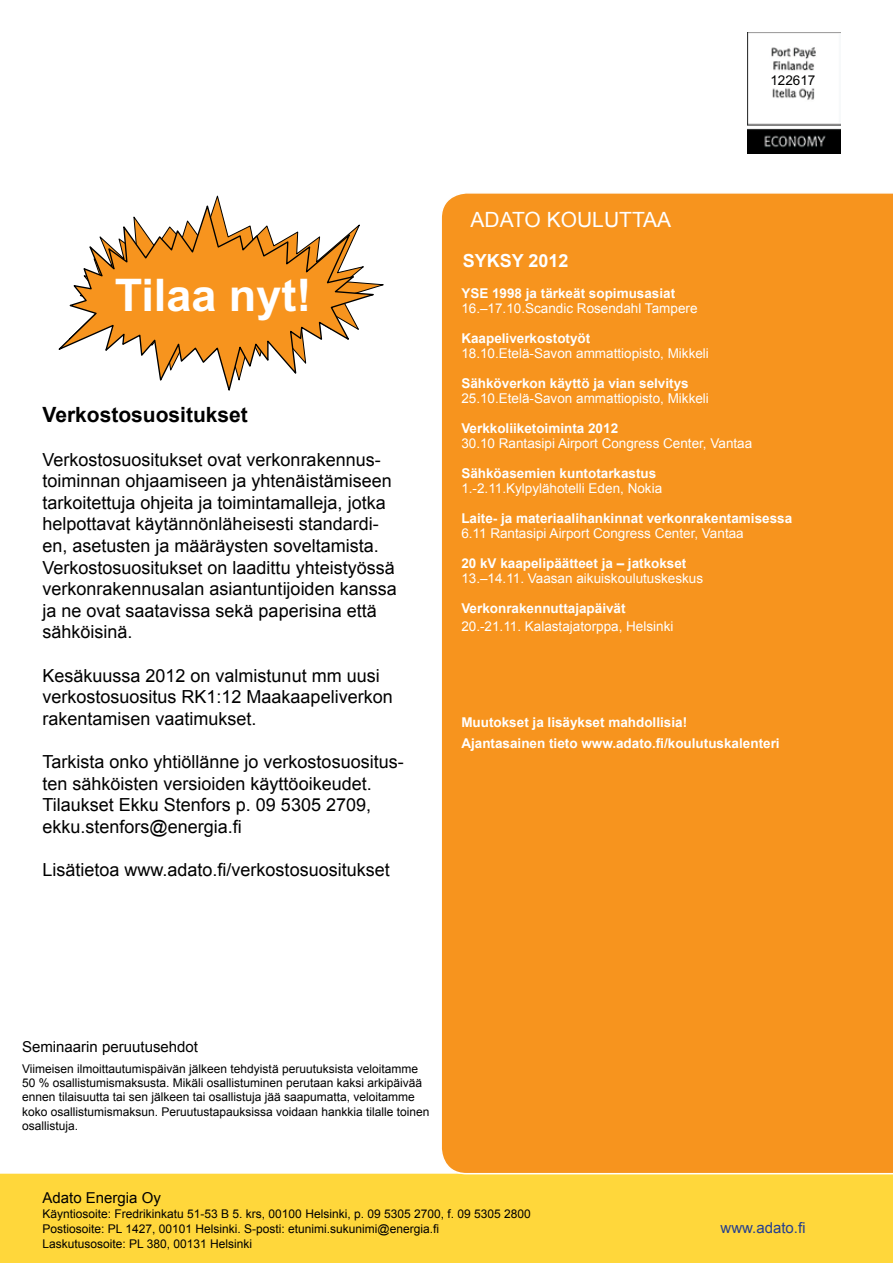
<style>
.page{position:relative;width:893px;height:1263px;background:#ffd73b}
.page>*{position:absolute;margin:0;border:0;box-sizing:border-box;transform-origin:0 0}
.t1{font:700 45px "Arial";color:#fff}
.t2{font:700 21px "Arial";color:#000}
.t3{font:21px "Arial";color:#fff}
.t4{font:18px/21.6px "Arial";color:#000}
.t5{font:700 18px "Arial";color:#fff}
.t6{font:15px "Arial";color:#000}
.t7{font:15px "Arial";color:#25408f}
.t8{font:700 13.5px/21px "Arial";color:#fff}
.t9{font:13.5px "Arial";color:#fff}
.t10{font:13.5px "Arial";color:#000}
.t11{font:12px/14.4px "Arial";color:#000}
</style>
<div class="page">
<div style="left:0;top:0;width:893px;height:1174px;background:#fff"></div>
<svg style="left:747px;top:31px;width:94px;height:123px"></svg>
<img style="left:747px;top:32px;width:93px;height:121px">
<div style="left:440px;top:192px;width:453px;height:982px;background:#f7941e"></div>
<div style="left:69px;top:196px;width:314px;height:184px;background:#fff"></div>
<svg style="left:58px;top:201px;width:322px;height:191px;background:#eec18b"></svg>
<h1 class="t1" style="left:115px;top:279px;width:198px">Tilaa nyt!</h1>
<p class="t2" style="left:43px;top:401px;width:207px">Verkostosuositukset</p>
<p class="t4" style="left:43px;top:449px;width:356px">Verkostosuositukset ovat verkonrakennus&shy;toiminnan ohjaamiseen ja yhtenäistämiseen tarkoitettuja ohjeita ja toimintamalleja, jotka helpottavat käytännönläheisesti standardi&shy;en, asetusten ja määräysten soveltamista.<br>Verkostosuositukset on laadittu yhteistyössä verkonrakennusalan asiantuntijoiden kanssa ja ne ovat saatavissa sekä paperisina että sähköisinä.</p>
<p class="t4" style="left:43px;top:665px;width:352px">Kesäkuussa 2012 on valmistunut mm uusi verkostosuositus RK1:12 Maakaapeliverkon rakentamisen vaatimukset.</p>
<p class="t4" style="left:43px;top:751px;width:363px">Tarkista onko yhtiöllänne jo verkostosuositus&shy;ten sähköisten versioiden käyttöoikeudet.<br>Tilaukset Ekku Stenfors p. 09 5305 2709, ekku.stenfors@energia.fi</p>
<p class="t4" style="left:43px;top:859px;width:349px">Lisätietoa www.adato.fi/verkostosuositukset</p>
<p class="t3" style="left:471px;top:205px;width:44px">Adato</p>
<p class="t3" style="left:547px;top:205px;width:15px">kouluttaa</p>
<p class="t10" style="left:770px;top:72px;width:47px">122617</p>
<p class="t5" style="left:463px;top:249px;width:107px">SYKSY 2012</p>
<p class="t8" style="left:461px;top:283px;width:215px">YSE 1998 ja tärkeät sopimusasiat</p>
<p class="t9" style="left:461px;top:299px;width:238px">16.–17.10.Scandic Rosendahl Tampere</p>
<p class="t8" style="left:461px;top:328px;width:131px">Kaapeliverkostotyöt</p>
<p class="t9" style="left:461px;top:344px;width:249px">18.10.Etelä-Savon ammattiopisto, Mikkeli</p>
<p class="t8" style="left:461px;top:373px;width:229px">Sähköverkon käyttö ja vian selvitys</p>
<p class="t9" style="left:461px;top:389px;width:249px">25.10.Etelä-Savon ammattiopisto, Mikkeli</p>
<p class="t8" style="left:461px;top:418px;width:158px">Verkkoliiketoiminta 2012</p>
<p class="t9" style="left:461px;top:434px;width:292px">30.10 Rantasipi Airport Congress Center, Vantaa</p>
<p class="t8" style="left:461px;top:463px;width:197px">Sähköasemien kuntotarkastus</p>
<p class="t9" style="left:461px;top:479px;width:202px">1.-2.11.Kylpylähotelli Eden, Nokia</p>
<p class="t8" style="left:461px;top:508px;width:332px">Laite- ja materiaalihankinnat verkonrakentamisessa</p>
<p class="t9" style="left:461px;top:524px;width:284px">6.11 Rantasipi Airport Congress Center, Vantaa</p>
<p class="t8" style="left:461px;top:553px;width:227px">20 kV kaapelipäätteet ja – jatkokset</p>
<p class="t9" style="left:461px;top:569px;width:243px">13.–14.11. Vaasan aikuiskoulutuskeskus</p>
<p class="t8" style="left:461px;top:598px;width:166px">Verkonrakennuttajapäivät</p>
<p class="t9" style="left:461px;top:617px;width:214px">20.-21.11. Kalastajatorppa, Helsinki</p>
<p class="t8" style="left:461px;top:712px;width:320px">Muutokset ja lisäykset mahdollisia!<br>Ajantasainen tieto www.adato.fi/koulutuskalenteri</p>
<p class="t6" style="left:22px;top:1036px;width:177px">Seminaarin peruutusehdot</p>
<p class="t11" style="left:22px;top:1061px;width:409px">Viimeisen ilmoittautumispäivän jälkeen tehdyistä peruutuksista veloitamme 50 % osallistumismaksusta. Mikäli osallistuminen perutaan kaksi arkipäivää ennen tilaisuutta tai sen jälkeen tai osallistuja jää saapumatta, veloitamme koko osallistumismaksun. Peruutustapauksissa voidaan hankkia tilalle toinen osallistuja.</p>
<p class="t6" style="left:43px;top:1188px;width:120px">Adato Energia Oy</p>
<p class="t11" style="left:43px;top:1206px;width:490px;line-height:15px">Käyntiosoite: Fredrikinkatu 51-53 B 5. krs, 00100 Helsinki, p. 09 5305 2700, f. 09 5305 2800<br>Postiosoite: PL 1427, 00101 Helsinki. S-posti: etunimi.sukunimi@energia.fi</p>
<p class="t11" style="left:43px;top:1237px;width:211px">Laskutusosoite: PL 380, 00131 Helsinki</p>
<p class="t7" style="left:721px;top:1218px;width:87px">www.adato.fi</p>
</div>
